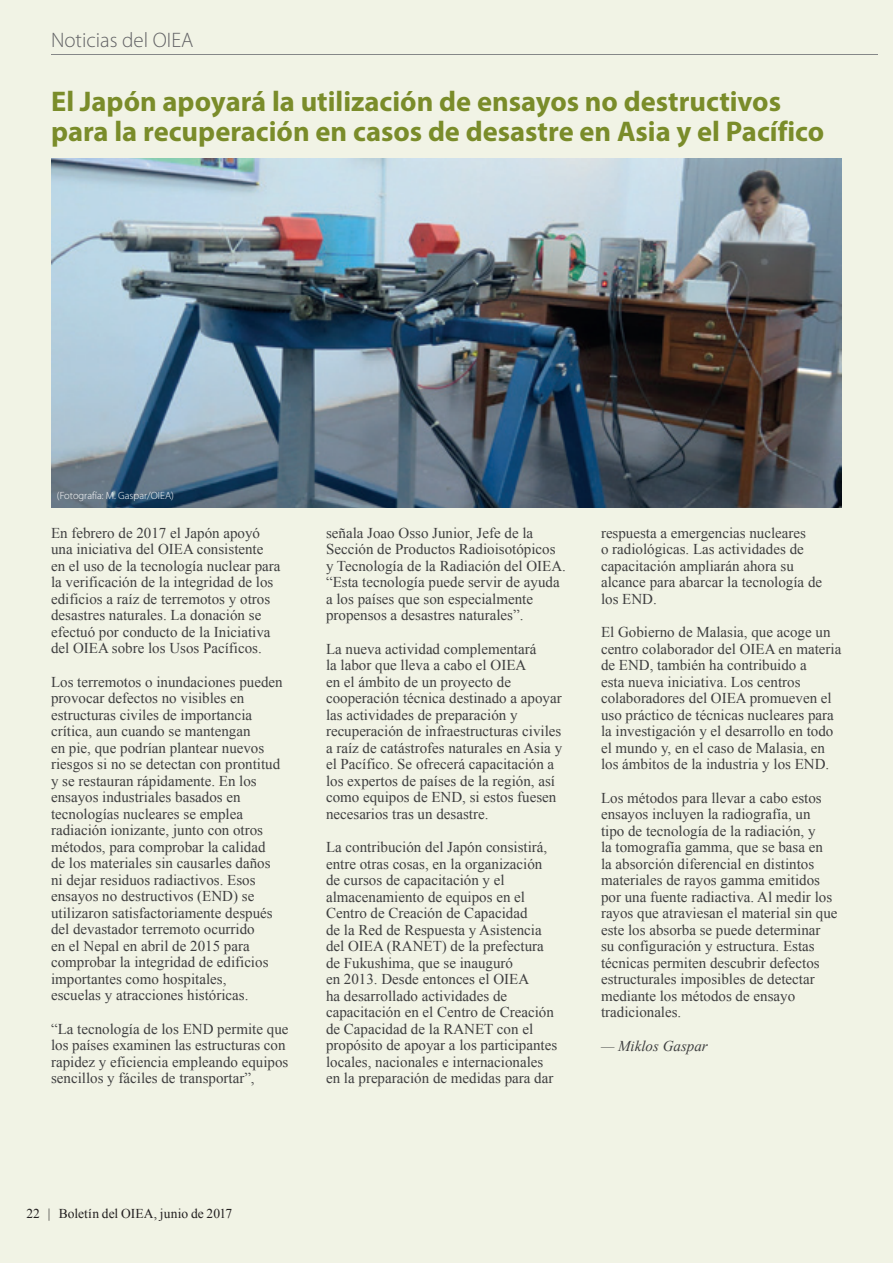
<style>
.page{position:relative;width:893px;height:1263px;background:#f1f3e5}
.page>*{position:absolute;margin:0;border:0;box-sizing:border-box;transform-origin:0 0}
.t1{font:700 28.5px/30px "Myriad Pro";color:#7a8c2a}
.t2{font:300 21px "Myriad Pro";color:#636366}
.t3{font:15px/16.5px "Times New Roman";color:#3e3e3f}
.t4{font:italic 15px "Times New Roman";color:#3e3e3f}
.t5{font:13.5px "Times New Roman";letter-spacing:.005em;color:#231f20}
.t6{font:300 10.5px "Myriad Pro";color:#fff}
</style>
<div class="page">
<hr style="left:51px;top:54px;width:826px;height:1px;background:#858788">
<img style="left:51px;top:159px;width:791px;height:348px">
<h2 class="t2" style="left:51px;top:27px;width:144px">Noticias del OIEA</h2>
<h1 class="t1" style="left:51px;top:85px;width:775px">El Japón apoyará la utilización de ensayos no destructivos para la recuperación en casos de desastre en Asia y el Pacífico</h1>
<p class="t6" style="left:57px;top:489px;width:119px">(Fotografía: M. Gaspar/OIEA)</p>
<p class="t3" style="left:51px;top:524px;width:231px">En febrero de 2017 el Japón apoyó una iniciativa del OIEA consistente en el uso de la tecnología nuclear para la verificación de la integridad de los edificios a raíz de terremotos y otros desastres naturales. La donación se efectuó por conducto de la Iniciativa del OIEA sobre los Usos Pacíficos.</p>
<p class="t3" style="left:51px;top:673px;width:233px">Los terremotos o inundaciones pueden provocar defectos no visibles en estructuras civiles de importancia crítica, aun cuando se mantengan<br>en pie, que podrían plantear nuevos riesgos si no se detectan con prontitud y se restauran rápidamente. En los ensayos industriales basados en tecnologías nucleares se emplea radiación ionizante, junto con otros métodos, para comprobar la calidad de los materiales sin causarles daños ni dejar residuos radiactivos. Esos ensayos no destructivos (END) se utilizaron satisfactoriamente después del devastador terremoto ocurrido<br>en el Nepal en abril de 2015 para comprobar la integridad de edificios importantes como hospitales,<br>escuelas y atracciones históricas.</p>
<p class="t3" style="left:51px;top:1020px;width:239px">“La tecnología de los END permite que los países examinen las estructuras con rapidez y eficiencia empleando equipos sencillos y fáciles de transportar”,</p>
<p class="t3" style="left:326px;top:524px;width:241px">señala Joao Osso Junior, Jefe de la Sección de Productos Radioisotópicos y Tecnología de la Radiación del OIEA. “Esta tecnología puede servir de ayuda a los países que son especialmente propensos a desastres naturales”.</p>
<p class="t3" style="left:326px;top:640px;width:238px">La nueva actividad complementará<br>la labor que lleva a cabo el OIEA<br>en el ámbito de un proyecto de cooperación técnica destinado a apoyar las actividades de preparación y recuperación de infraestructuras civiles a raíz de catástrofes naturales en Asia y el Pacífico. Se ofrecerá capacitación a los expertos de países de la región, así como equipos de END, si estos fuesen necesarios tras un desastre.</p>
<p class="t3" style="left:326px;top:839px;width:233px">La contribución del Japón consistirá, entre otras cosas, en la organización de cursos de capacitación y el almacenamiento de equipos en el Centro de Creación de Capacidad<br>de la Red de Respuesta y Asistencia del OIEA (RANET) de la prefectura de Fukushima, que se inauguró<br>en 2013. Desde entonces el OIEA<br>ha desarrollado actividades de capacitación en el Centro de Creación de Capacidad de la RANET con el propósito de apoyar a los participantes locales, nacionales e internacionales en la preparación de medidas para dar</p>
<p class="t3" style="left:601px;top:524px;width:223px">respuesta a emergencias nucleares<br>o radiológicas. Las actividades de capacitación ampliarán ahora su alcance para abarcar la tecnología de los END.</p>
<p class="t3" style="left:601px;top:624px;width:242px">El Gobierno de Malasia, que acoge un centro colaborador del OIEA en materia de END, también ha contribuido a<br>esta nueva iniciativa. Los centros colaboradores del OIEA promueven el uso práctico de técnicas nucleares para la investigación y el desarrollo en todo el mundo y, en el caso de Malasia, en los ámbitos de la industria y los END.</p>
<p class="t3" style="left:601px;top:789px;width:238px">Los métodos para llevar a cabo estos ensayos incluyen la radiografía, un tipo de tecnología de la radiación, y<br>la tomografía gamma, que se basa en la absorción diferencial en distintos materiales de rayos gamma emitidos por una fuente radiactiva. Al medir los rayos que atraviesan el material sin que este los absorba se puede determinar su configuración y estructura. Estas técnicas permiten descubrir defectos estructurales imposibles de detectar mediante los métodos de ensayo tradicionales.</p>
<p class="t4" style="left:601px;top:1035px;width:108px">— Miklos Gaspar</p>
<p class="t5" style="left:26px;top:1205px;width:207px">22 | Boletín del OIEA, junio de 2017</p>
</div>
